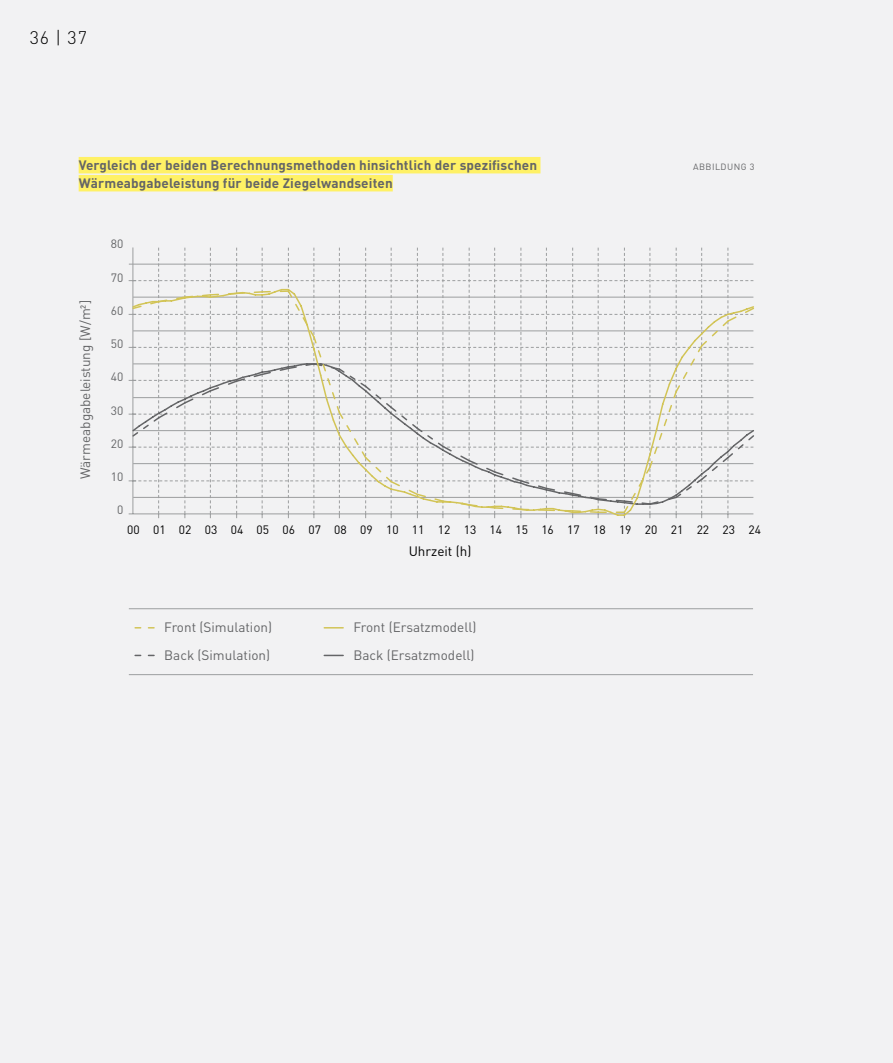
<style>
.page{position:relative;width:893px;height:1063px;background:#f2f2f3}
.page>*{position:absolute;margin:0;border:0;box-sizing:border-box;transform-origin:0 0}
.t1{font:300 18px "DIN";color:#000}
.t2{font:700 13.5px/18px "DIN";letter-spacing:.01em;color:#646567}
.t3{font:13.5px "DIN";color:#646567}
.t4{font:13.5px "DIN";color:#000}
.t5{font:12px "DIN";color:#000}
.t6{font:12px "DIN";color:#646567}
.t7{font:9px "DIN";letter-spacing:.05em;color:#646567}
</style>
<div class="page">
<hr style="left:133px;top:247px;width:1px;height:267px;background:#9c9e9f">
<svg style="left:135px;top:627px;width:19px;height:2px"></svg>
<svg style="left:324px;top:627px;width:19px;height:2px"></svg>
<svg style="left:135px;top:655px;width:19px;height:1px"></svg>
<svg style="left:324px;top:655px;width:19px;height:1px"></svg>
<div style="left:79px;top:157px;width:461px;height:16px;background:#fff165"></div>
<div style="left:79px;top:175px;width:314px;height:16px;background:#fff165"></div>
<hr style="left:129px;top:608px;width:624px;height:1px;background:#9c9e9f">
<hr style="left:129px;top:674px;width:624px;height:1px;background:#9c9e9f">
<svg style="left:129px;top:248px;width:625px;height:270px"></svg>
<svg style="left:131px;top:288px;width:623px;height:229px"></svg>
<h1 class="t1" style="left:30px;top:27px;width:59px">36 | 37</h1>
<p class="t2" style="left:79px;top:155px;width:460px">Vergleich der beiden Berechnungsmethoden hinsichtlich der spezifischen<br>Wärmeabgabeleistung für beide Ziegelwandseiten</p>
<p class="t7" style="left:693px;top:161px;width:63px">ABBILDUNG 3</p>
<p class="t6" style="left:111px;top:236px;width:14px">80</p>
<p class="t3" style="left:77px;top:479px;width:181px;rotate:-90deg">Wärmeabgabeleistung [W/m<sup>2</sup>]</p>
<p class="t6" style="left:111px;top:270px;width:14px">70</p>
<p class="t6" style="left:111px;top:303px;width:14px">60</p>
<p class="t6" style="left:111px;top:336px;width:14px">50</p>
<p class="t6" style="left:111px;top:369px;width:14px">40</p>
<p class="t6" style="left:111px;top:403px;width:14px">30</p>
<p class="t6" style="left:111px;top:436px;width:14px">20</p>
<p class="t6" style="left:111px;top:469px;width:14px">10</p>
<p class="t6" style="left:117px;top:502px;width:8px">0</p>
<p class="t5" style="left:127px;top:522px;width:635px">00 01 02 03 04 05 06 07 08 09 10 11 12 13 14 15 16 17 18 19 20 21 22 23 24</p>
<p class="t4" style="left:409px;top:543px;width:64px">Uhrzeit (h)</p>
<p class="t3" style="left:164px;top:619px;width:109px">Front (Simulation)</p>
<p class="t3" style="left:353px;top:619px;width:124px">Front (Ersatzmodell)</p>
<p class="t3" style="left:164px;top:646px;width:107px">Back (Simulation)</p>
<p class="t3" style="left:353px;top:646px;width:123px">Back (Ersatzmodell)</p>
</div>
